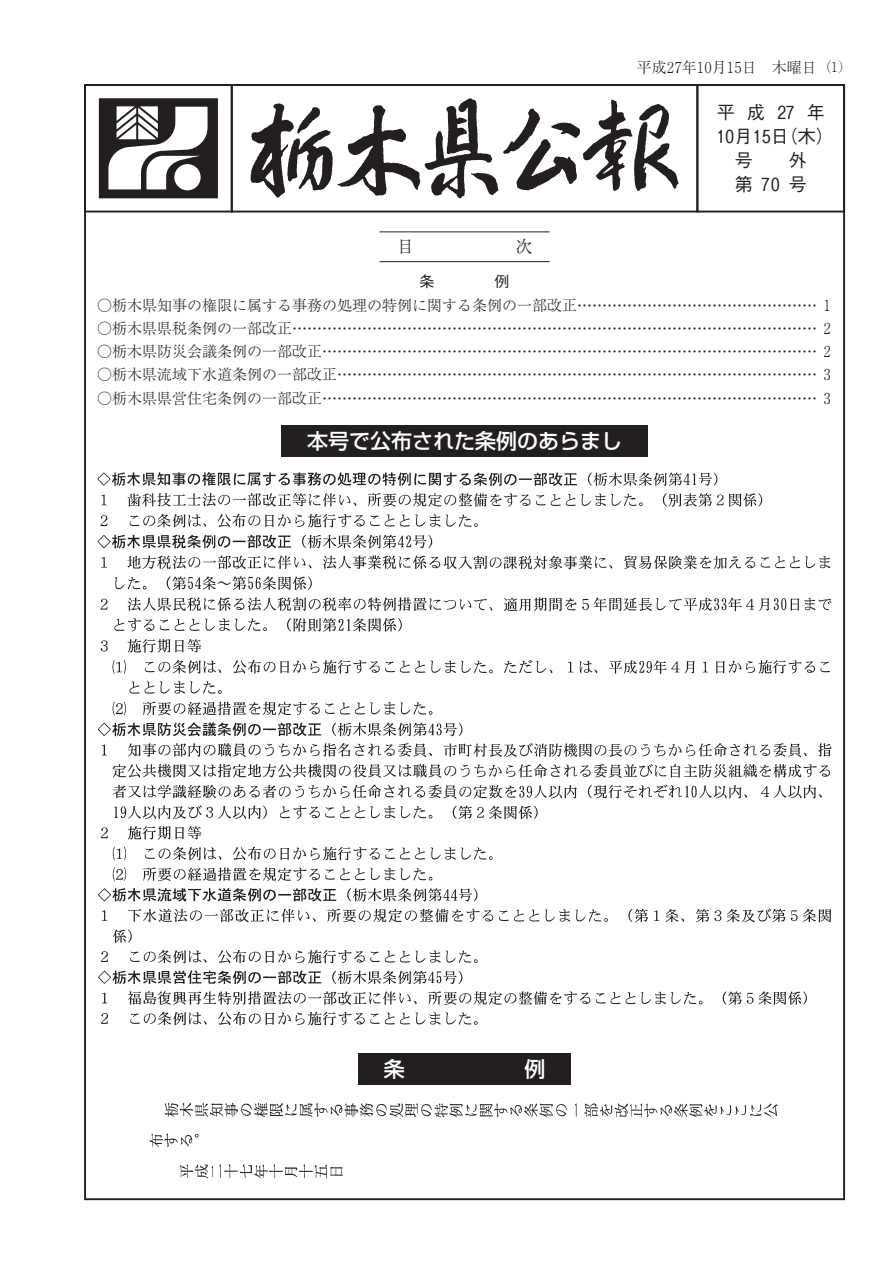
<style>
.page{position:relative;width:893px;height:1263px;background:#fff}
.page>*{position:absolute;margin:0;border:0;box-sizing:border-box;transform-origin:0 0}
.t1{font:500 21px "Shin Go Pr 5";color:#fff}
.t2{font:500 18px/24px "Gothic BBB Pr 5";letter-spacing:.58em;color:#231f20;text-align:center}
.t3{font:300 15px "Ryumin";color:#231f20}
.t4{font:300 15px "Ryumin Pr 5";color:#231f20}
.t5{font:300 15px "Ryumin Pr 5";letter-spacing:.025em;color:#231f20}
.t6{font:500 15px "Gothic BBB Pr 5";color:#231f20}
.t7{font:300 13.5px "Ryumin Pr 5";color:#231f20}
.s1{font-family:"Ryumin"}
.s2{font-family:"Ryumin Pr 5"}
</style>
<div class="page">
<svg style="left:99px;top:98px;width:119px;height:100px"></svg>
<div style="left:84px;top:84px;width:149px;height:128px;border:2px solid #231f20"></div>
<svg style="left:251px;top:98px;width:427px;height:100px"></svg>
<div style="left:231px;top:84px;width:467px;height:128px;border:2px solid #231f20"></div>
<div style="left:696px;top:84px;width:149px;height:128px;border:2px solid #231f20"></div>
<div style="left:282px;top:425px;width:366px;height:32px;background:#231f20"></div>
<div style="left:358px;top:1053px;width:213px;height:32px;background:#231f20"></div>
<hr style="left:379px;top:232px;width:171px;height:1px;background:#231f20">
<hr style="left:379px;top:261px;width:171px;height:1px;background:#231f20">
<img style="left:97px;top:472px;width:735px;height:554px">
<img style="left:149px;top:1102px;width:629px;height:77px">
<p class="t5" style="left:637px;top:55px;width:181px">平成27年10月15日　木曜日</p>
<p class="t7" style="left:818px;top:56px;width:35px">（1）</p>
<p class="t2" style="left:717px;top:99px;width:118px">平成27年<br>10月15日（木）号　　外第70号</p>
<p class="t6" style="left:420px;top:270px;width:16px">条</p>
<p class="t6" style="left:495px;top:270px;width:16px">例</p>
<p class="t4" style="left:97px;top:293px;width:735px">○栃木県知事の権限に属する事務の処理の特例に関する条例の一部改正<span class="s1">…………………………………………</span> 1</p>
<p class="t3" style="left:97px;top:320px;width:735px"><span class="s2">○栃木県県税条例の一部改正</span>…………………………………………………………………………………………… <span class="s2">2</span></p>
<p class="t3" style="left:97px;top:344px;width:735px"><span class="s2">○栃木県防災会議条例の一部改正</span>……………………………………………………………………………………… <span class="s2">2</span></p>
<p class="t3" style="left:97px;top:367px;width:735px"><span class="s2">○栃木県流域下水道条例の一部改正</span>…………………………………………………………………………………… <span class="s2">3</span></p>
<p class="t3" style="left:97px;top:390px;width:735px"><span class="s2">○栃木県県営住宅条例の一部改正</span>……………………………………………………………………………………… <span class="s2">3</span></p>
<h1 class="t1" style="left:307px;top:424px;width:316px">本号で公布された条例のあらまし</h1>
<h1 class="t1" style="left:384px;top:1052px;width:22px">条</h1>
<h1 class="t1" style="left:524px;top:1052px;width:22px">例</h1>
</div>
